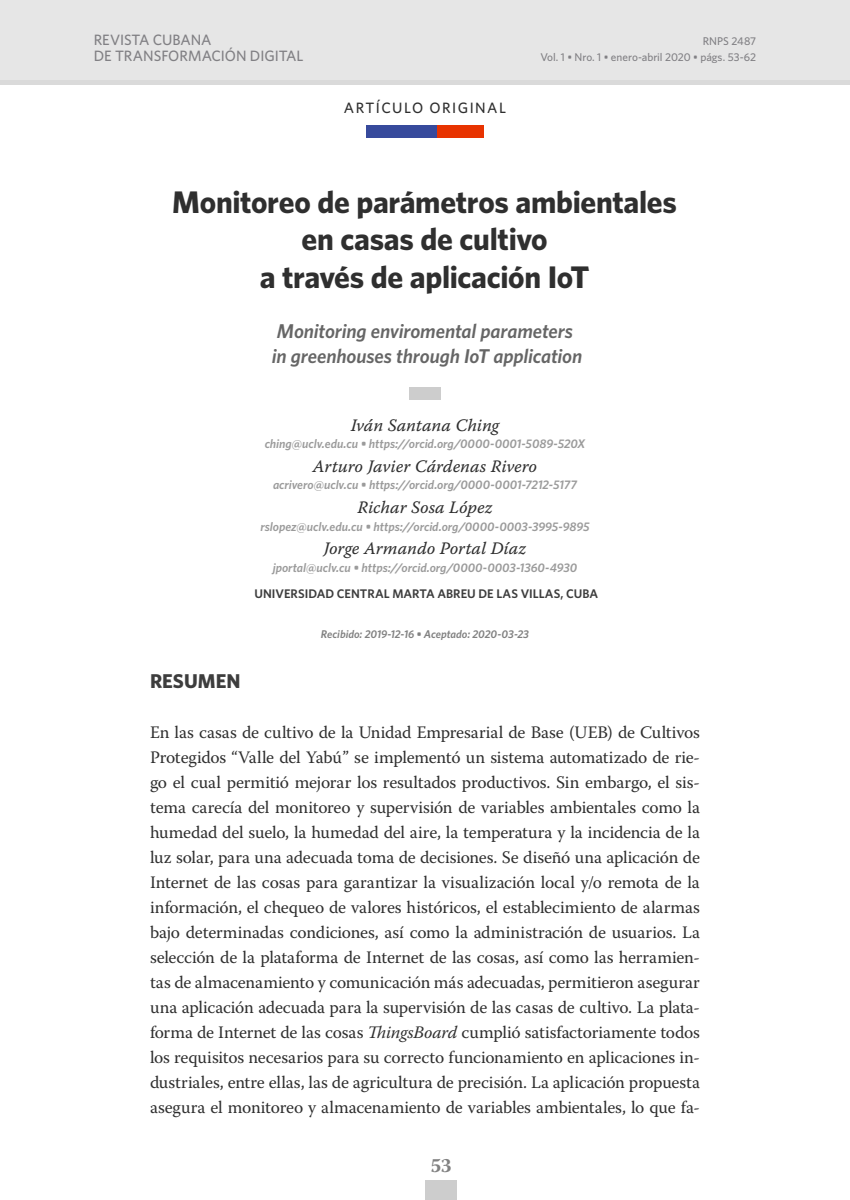
<style>
.page{position:relative;width:850px;height:1200px;background:#fff}
.page>*{position:absolute;margin:0;border:0;box-sizing:border-box;transform-origin:0 0}
.titular_es_ESPAÑOL{font:700 31.25px "Whitney";letter-spacing:-.01em;color:#2f2f2f}
.titular_es_INGLES{font:italic 600 20px/25px "Whitney";letter-spacing:-.005em;color:#666}
.VALOR_2{font:700 20px "Whitney";color:#3d3d3d}
.t1{font:700 20px "Warnock Pro";color:#818181}
.VALOR_2-2{font:17.5px/25px "Warnock Pro";letter-spacing:-.01em;color:#2f2f2f;text-align:justify}
.PARA_AUTORES{font:17.5px "Warnock Pro It Capt";letter-spacing:-.005em;color:#2f2f2f}
.t2{font:500 15px/16.2px "Whitney";letter-spacing:-.005em;color:#818084}
.t3{font:500 15px "Whitney";letter-spacing:.095em;color:#2f2f2f}
.PARA_AUTORES-2{font:italic 600 12.5px "Whitney";letter-spacing:-.005em;color:#9b9b9b}
.PARA_AUTORES-3{font:600 12.5px "Whitney";color:#3d3d3d}
.t4{font:500 11.25px/16.2px "Whitney";letter-spacing:-.005em;color:#818084;text-align:right}
.RECIBIDO-APROBADO-PU{font:italic 600 11.25px "Whitney";letter-spacing:-.005em;color:#818181}
.s1{font-style:italic}
</style>
<div class="page">
<div style="left:460px;top:125px;width:24px;height:13px;background:#e83300"></div>
<div style="left:437px;top:125px;width:23px;height:13px;background:#e83300"></div>
<div style="left:413px;top:125px;width:24px;height:13px;background:#374a9c"></div>
<div style="left:390px;top:125px;width:23px;height:13px;background:#374a9c"></div>
<div style="left:366px;top:125px;width:24px;height:13px;background:#374a9c"></div>
<div style="left:0;top:0;width:850px;height:80px;background:#e6e6e6"></div>
<div style="left:0;top:80px;width:850px;height:5px;background:#dadada"></div>
<div style="left:425px;top:1180px;width:32px;height:20px;background:#cdcdcd"></div>
<div style="left:409px;top:388px;width:32px;height:12px;background:#cdcdcd"></div>
<p class="t2" style="left:94px;top:31px;width:211px">REVISTA CUBANA<br>DE TRANSFORMACIÓN DIGITAL</p>
<p class="t4" style="left:540px;top:32px;width:217px">RNPS 2487<br>Vol. 1 • Nro. 1 • enero-abril 2020 • págs. 53-62</p>
<p class="t3" style="left:344px;top:98px;width:164px">ARTÍCULO ORIGINAL</p>
<p class="titular_es_ESPAÑOL" style="left:172px;top:183px;width:506px">Monitoreo de parámetros ambientales</p>
<p class="titular_es_ESPAÑOL" style="left:302px;top:220px;width:248px">en casas de cultivo</p>
<p class="titular_es_ESPAÑOL" style="left:260px;top:258px;width:331px">a través de aplicación IoT</p>
<p class="titular_es_INGLES" style="left:272px;top:318px;width:312px">Monitoring enviromental parameters in greenhouses through IoT application</p>
<p class="PARA_AUTORES" style="left:351px;top:414px;width:150px">Iván Santana Ching</p>
<p class="PARA_AUTORES-2" style="left:265px;top:436px;width:322px">ching@uclv.edu.cu • https://orcid.org/0000-0001-5089-520X</p>
<p class="PARA_AUTORES" style="left:313px;top:456px;width:226px">Arturo Javier Cárdenas Rivero</p>
<p class="PARA_AUTORES-2" style="left:273px;top:478px;width:305px">acrivero@uclv.cu • https://orcid.org/0000-0001-7212-5177</p>
<p class="PARA_AUTORES" style="left:358px;top:497px;width:136px">Richar Sosa López</p>
<p class="PARA_AUTORES-2" style="left:260px;top:519px;width:331px">rslopez@uclv.edu.cu • https://orcid.org/0000-0003-3995-9895</p>
<p class="PARA_AUTORES" style="left:324px;top:538px;width:204px">Jorge Armando Portal Díaz</p>
<p class="PARA_AUTORES-2" style="left:273px;top:560px;width:306px">jportal@uclv.cu • https://orcid.org/0000-0003-1360-4930</p>
<p class="PARA_AUTORES-3" style="left:255px;top:586px;width:345px">UNIVERSIDAD CENTRAL MARTA ABREU DE LAS VILLAS, CUBA</p>
<p class="RECIBIDO-APROBADO-PU" style="left:321px;top:627px;width:210px">Recibido: 2019-12-16 • Aceptado: 2020-03-23</p>
<p class="VALOR_2" style="left:150px;top:668px;width:92px">RESUMEN</p>
<p class="VALOR_2-2" style="left:150px;top:719px;width:552px">En las casas de cultivo de la Unidad Empresarial de Base (UEB) de Cultivos Protegidos “Valle del Yabú” se implementó un sistema automatizado de rie&shy;go el cual permitió mejorar los resultados productivos. Sin embargo, el sis&shy;tema carecía del monitoreo y supervisión de variables ambientales como la humedad del suelo, la humedad del aire, la temperatura y la incidencia de la luz solar, para una adecuada toma de decisiones. Se diseñó una aplicación de Internet de las cosas para garantizar la visualización local y/o remota de la información, el chequeo de valores históricos, el establecimiento de alarmas bajo determinadas condiciones, así como la administración de usuarios. La selección de la plataforma de Internet de las cosas, así como las herramien&shy;tas de almacenamiento y comunicación más adecuadas, permitieron asegurar una aplicación adecuada para la supervisión de las casas de cultivo. La plata&shy;forma de Internet de las cosas <span class="s1">ThingsBoard</span> cumplió satisfactoriamente todos los requisitos necesarios para su correcto funcionamiento en aplicaciones in&shy;dustriales, entre ellas, las de agricultura de precisión. La aplicación propuesta asegura el monitoreo y almacenamiento de variables ambientales, lo que fa-</p>
<p class="t1" style="left:430px;top:1154px;width:23px">53</p>
</div>
